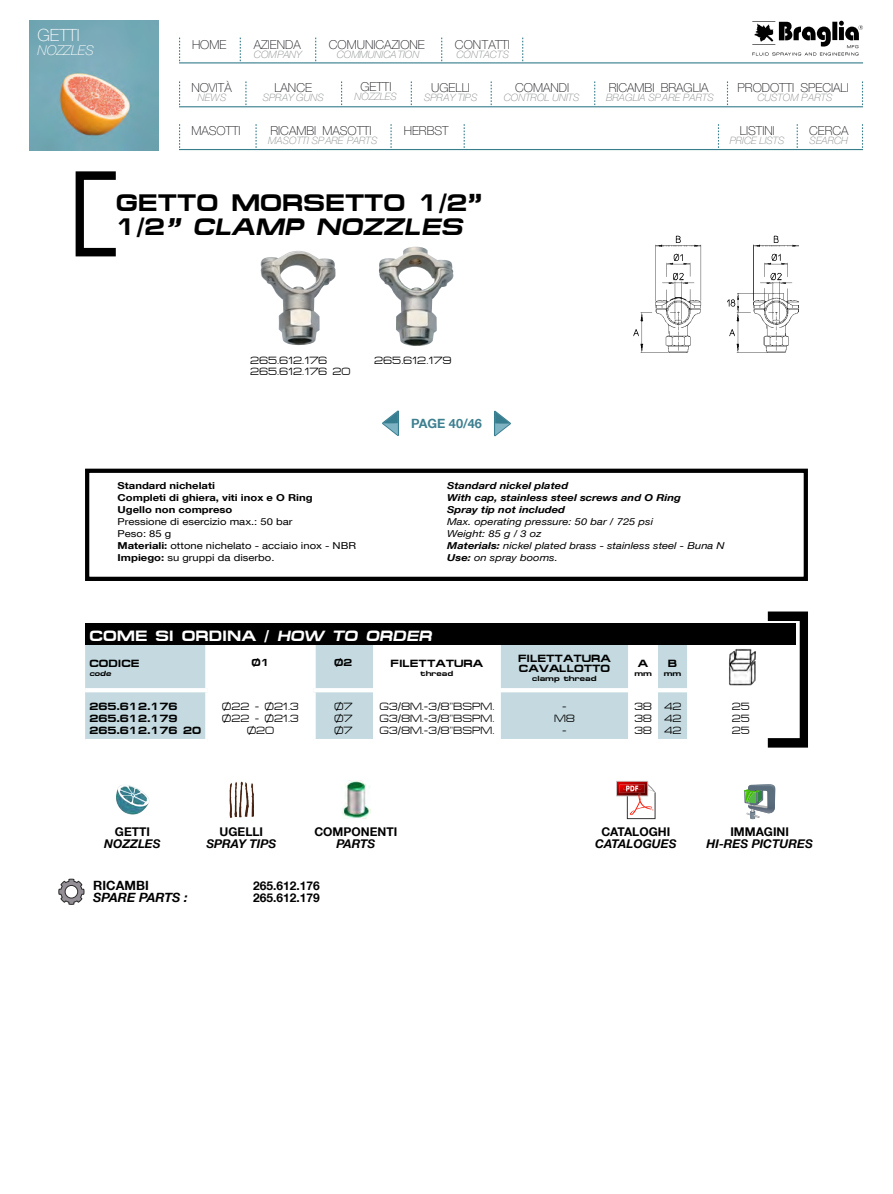
<style>
.page{position:relative;width:893px;height:1194px;background:#fff}
.page>*{position:absolute;margin:0;border:0;box-sizing:border-box;transform-origin:0 0}
.t1{font:700 24px "Micro Extended";color:#000}
.t2{font:italic 700 24px "Micro Extend FLF";color:#000}
.t3{font:100 16.8px "Helvetica Neue";color:#fff}
.t4{font:700 15px "Micro Extended";color:#fff}
.t5{font:italic 100 13.5px "Helvetica Neue";color:#fff}
.t6{font:italic 700 12.75px "Helvetica Neue LT Com";color:#000}
.t7{font:700 12.75px "Helvetica Neue LT Com";color:#3d8090}
.t8{font:700 12.75px "Helvetica Neue LT Com";color:#000}
.t9{font:100 12.3px "Helvetica Neue";color:#1a171c}
.t10{font:700 12px/12px "Helvetica Neue LT Com";color:#000}
.t11{font:italic 700 12px "Helvetica Neue LT Com";color:#000}
.t12{font:10.5px/12px "Micro Extended";color:#000;text-align:justify}
.t13{font:700 10.5px/12px "Micro Extended";color:#000}
.t14{font:10.5px/10.5px "Micro Extended";letter-spacing:-.03em;color:#000}
.t15{font:10.5px "Micro Extended";letter-spacing:-.1em;color:#000}
.t16{font:italic 100 10.2px "Helvetica Neue";color:#858787}
.t17{font:700 10.2px "Micro Extended";color:#000}
.t18{font:italic 9.6px/12px "Helvetica Neue LT Com";color:#000;scale:1.18 1}
.t19{font:9.6px/12px "Helvetica Neue LT Com";color:#000;scale:1.18 1}
.t20{font:italic 700 9.6px/12px "Helvetica Neue LT Com";color:#000;scale:1.18 1}
.t21{font:700 9.6px/12px "Helvetica Neue LT Com";color:#000;scale:1.18 1}
.t22{font:700 7.5px "Micro Extended";color:#000}
.t23{font:italic 700 7.5px "Micro Extend FLF";color:#000}
.s1{font-family:"Micro Extended";font-style:normal}
.s2{font-weight:700}
.s3{font-family:"Micro Extend FLF";font-style:italic}
</style>
<div class="page">
<img style="left:30px;top:21px;width:129px;height:129px">
<svg style="left:752px;top:21px;width:111px;height:34px"></svg>
<hr style="left:179px;top:149px;width:684px;height:1px;background:#387d8c">
<hr style="left:179px;top:62px;width:684px;height:1px;background:#387d8c">
<hr style="left:179px;top:106px;width:684px;height:1px;background:#387d8c">
<svg style="left:240px;top:38px;width:1px;height:23px"></svg>
<svg style="left:179px;top:38px;width:1px;height:23px"></svg>
<svg style="left:315px;top:38px;width:1px;height:23px"></svg>
<svg style="left:441px;top:38px;width:1px;height:23px"></svg>
<svg style="left:522px;top:38px;width:1px;height:23px"></svg>
<svg style="left:245px;top:81px;width:1px;height:24px"></svg>
<svg style="left:179px;top:81px;width:1px;height:24px"></svg>
<svg style="left:341px;top:81px;width:1px;height:24px"></svg>
<svg style="left:411px;top:81px;width:1px;height:24px"></svg>
<svg style="left:491px;top:81px;width:1px;height:24px"></svg>
<svg style="left:594px;top:81px;width:1px;height:24px"></svg>
<svg style="left:862px;top:81px;width:1px;height:24px"></svg>
<svg style="left:727px;top:81px;width:1px;height:24px"></svg>
<svg style="left:179px;top:124px;width:1px;height:24px"></svg>
<svg style="left:255px;top:124px;width:2px;height:24px"></svg>
<svg style="left:390px;top:124px;width:2px;height:24px"></svg>
<svg style="left:464px;top:124px;width:1px;height:24px"></svg>
<svg style="left:718px;top:124px;width:1px;height:24px"></svg>
<svg style="left:797px;top:124px;width:1px;height:24px"></svg>
<svg style="left:862px;top:124px;width:1px;height:24px"></svg>
<svg style="left:76px;top:171px;width:40px;height:85px"></svg>
<img style="left:260px;top:251px;width:76px;height:94px">
<img style="left:379px;top:247px;width:75px;height:99px">
<div style="left:85px;top:469px;width:723px;height:112px;border:4px solid #000"></div>
<svg style="left:85px;top:644px;width:288px;height:95px;fill:#c4dae0"></svg>
<svg style="left:205px;top:644px;width:4px;height:44px"></svg>
<div style="left:311px;top:643px;width:5px;height:45px;background:#fff"></div>
<hr style="left:85px;top:688px;width:122px;height:4px;background:#fff">
<hr style="left:207px;top:688px;width:107px;height:4px;background:#fff">
<svg style="left:205px;top:692px;width:4px;height:47px"></svg>
<hr style="left:314px;top:688px;width:59px;height:4px;background:#fff">
<div style="left:311px;top:692px;width:5px;height:47px;background:#fff"></div>
<div style="left:85px;top:623px;width:710px;height:21px;background:#000"></div>
<svg style="left:373px;top:611px;width:435px;height:137px"></svg>
<img style="left:729px;top:649px;width:28px;height:36px">
<img style="left:633px;top:235px;width:166px;height:118px">
<svg style="left:382px;top:410px;width:17px;height:26px"></svg>
<img style="left:383px;top:411px;width:15px;height:12px">
<svg style="left:494px;top:411px;width:17px;height:25px"></svg>
<img style="left:495px;top:412px;width:15px;height:11px">
<svg style="left:58px;top:878px;width:27px;height:27px"></svg>
<svg style="left:744px;top:784px;width:32px;height:35px"></svg>
<svg style="left:616px;top:781px;width:39px;height:38px"></svg>
<img style="left:229px;top:781px;width:25px;height:37px">
<img style="left:116px;top:785px;width:34px;height:30px">
<img style="left:342px;top:780px;width:29px;height:38px">
<h2 class="t3" style="left:37px;top:26px;width:44px">GETTI</h2>
<p class="t5" style="left:37px;top:42px;width:58px">NOZZLES</p>
<p class="t9" style="left:329px;top:38px;width:97px">COMUNICAZIONE</p>
<p class="t16" style="left:337px;top:49px;width:84px">COMMUNICATION</p>
<p class="t9" style="left:192px;top:38px;width:36px">HOME</p>
<p class="t9" style="left:455px;top:38px;width:56px">CONTATTI</p>
<p class="t16" style="left:456px;top:49px;width:54px">CONTACTS</p>
<p class="t9" style="left:254px;top:38px;width:49px">AZIENDA</p>
<p class="t16" style="left:254px;top:49px;width:49px">COMPANY</p>
<p class="t9" style="left:191px;top:80px;width:42px">NOVITÀ</p>
<p class="t16" style="left:198px;top:91px;width:30px">NEWS</p>
<p class="t9" style="left:274px;top:80px;width:39px">LANCE</p>
<p class="t16" style="left:263px;top:91px;width:63px">SPRAY GUNS</p>
<p class="t9" style="left:360px;top:79px;width:33px">GETTI</p>
<p class="t16" style="left:355px;top:90px;width:44px">NOZZLES</p>
<p class="t9" style="left:431px;top:80px;width:40px">UGELLI</p>
<p class="t16" style="left:424px;top:91px;width:55px">SPRAY TIPS</p>
<p class="t9" style="left:191px;top:123px;width:51px">MASOTTI</p>
<p class="t9" style="left:404px;top:123px;width:47px">HERBST</p>
<p class="t9" style="left:270px;top:123px;width:103px">RICAMBI MASOTTI</p>
<p class="t16" style="left:268px;top:134px;width:111px">MASOTTI SPARE PARTS</p>
<h1 class="t1" style="left:116px;top:189px;width:368px">GETTO MORSETTO 1/2”</h1>
<h1 class="t2" style="left:116px;top:213px;width:348px"><span class="s1">1/2</span>” CLAMP NOZZLES</h1>
<p class="t9" style="left:515px;top:80px;width:55px">COMANDI</p>
<p class="t16" style="left:504px;top:91px;width:77px">CONTROL UNITS</p>
<p class="t9" style="left:609px;top:80px;width:101px">RICAMBI BRAGLIA</p>
<p class="t16" style="left:606px;top:91px;width:109px">BRAGLIA SPARE PARTS</p>
<p class="t9" style="left:738px;top:80px;width:113px">PRODOTTI SPECIALI</p>
<p class="t16" style="left:757px;top:91px;width:77px">CUSTOM PARTS</p>
<p class="t9" style="left:740px;top:124px;width:37px">LISTINI</p>
<p class="t16" style="left:730px;top:135px;width:56px">PRICE LISTS</p>
<p class="t9" style="left:809px;top:124px;width:41px">CERCA</p>
<p class="t16" style="left:810px;top:135px;width:40px">SEARCH</p>
<p class="t14" style="left:250px;top:356px;width:102px">265.612.176<br>265.612.176 20</p>
<p class="t15" style="left:374px;top:355px;width:79px">265.612.179</p>
<p class="t21" style="left:118px;top:480px;width:167px">Standard nichelati<br>Completi di ghiera, viti inox e O Ring<br>Ugello non compreso</p>
<p class="t19" style="left:118px;top:516px;width:204px">Pressione di esercizio max.: 50 bar<br>Peso: 85 g<br><span class="s2">Materiali:</span> ottone nichelato - acciaio inox - NBR<br><span class="s2">Impiego:</span> su gruppi da diserbo.</p>
<p class="t7" style="left:411px;top:415px;width:72px">PAGE 40/46</p>
<p class="t20" style="left:447px;top:480px;width:200px">Standard nickel plated<br>With cap, stainless steel screws and O Ring<br>Spray tip not included</p>
<p class="t18" style="left:447px;top:516px;width:237px">Max. operating pressure: 50 bar / 725 psi<br>Weight: 85 g / 3 oz<br><span class="s2">Materials:</span> nickel plated brass - stainless steel - Buna N <span class="s2">Use:</span> on spray booms.</p>
<p class="t4" style="left:89px;top:627px;width:344px">COME SI ORDINA / <span class="s3">HOW TO ORDER</span></p>
<p class="t13" style="left:89px;top:657px;width:52px">CODICE</p>
<p class="t23" style="left:89px;top:669px;width:23px">code</p>
<p class="t17" style="left:251px;top:657px;width:20px">Ø1</p>
<p class="t17" style="left:334px;top:657px;width:20px">Ø2</p>
<p class="t13" style="left:391px;top:657px;width:94px">FILETTATURA</p>
<p class="t22" style="left:420px;top:669px;width:34px">thread</p>
<p class="t13" style="left:518px;top:653px;width:94px;line-height:10.5px">FILETTATURA<br>CAVALLOTTO</p>
<p class="t22" style="left:532px;top:674px;width:66px">clamp thread</p>
<p class="t13" style="left:638px;top:657px;width:12px">A</p>
<p class="t22" style="left:634px;top:669px;width:19px">mm</p>
<p class="t13" style="left:668px;top:657px;width:11px">B</p>
<p class="t22" style="left:664px;top:669px;width:19px">mm</p>
<p class="t13" style="left:89px;top:700px;width:113px">265.612.176<br>265.612.179<br>265.612.176 20</p>
<p class="t12" style="left:222px;top:700px;width:79px;text-align:center">Ø22 - Ø21.3<br>Ø22 - Ø21.3<br>Ø20</p>
<p class="t12" style="left:334px;top:700px;width:20px">Ø7<br>Ø7<br>Ø7</p>
<p class="t12" style="left:379px;top:700px;width:116px">G3/8M.-3/8”BSPM.<br>G3/8M.-3/8”BSPM.<br>G3/8M.-3/8”BSPM.</p>
<p class="t12" style="left:554px;top:700px;width:22px;text-align:center">-<br>M8 -</p>
<p class="t12" style="left:634px;top:700px;width:19px">38<br>38<br>38</p>
<p class="t12" style="left:664px;top:700px;width:19px">42<br>42<br>42</p>
<p class="t12" style="left:732px;top:700px;width:20px">25<br>25<br>25</p>
<p class="t10" style="left:115px;top:826px;width:37px">GETTI</p>
<p class="t11" style="left:104px;top:836px;width:58px">NOZZLES</p>
<p class="t10" style="left:220px;top:826px;width:45px">UGELLI</p>
<p class="t11" style="left:206px;top:836px;width:71px">SPRAY TIPS</p>
<p class="t10" style="left:314px;top:825px;width:84px">COMPONENTI</p>
<p class="t11" style="left:336px;top:836px;width:40px">PARTS</p>
<p class="t10" style="left:601px;top:825px;width:70px">CATALOGHI</p>
<p class="t11" style="left:595px;top:836px;width:83px">CATALOGUES</p>
<p class="t10" style="left:730px;top:825px;width:60px">IMMAGINI</p>
<p class="t11" style="left:707px;top:836px;width:108px">HI-RES PICTURES</p>
<p class="t8" style="left:93px;top:877px;width:57px">RICAMBI</p>
<p class="t6" style="left:93px;top:890px;width:96px">SPARE PARTS :</p>
<p class="t10" style="left:253px;top:879px;width:68px">265.612.176<br>265.612.179</p>
</div>
